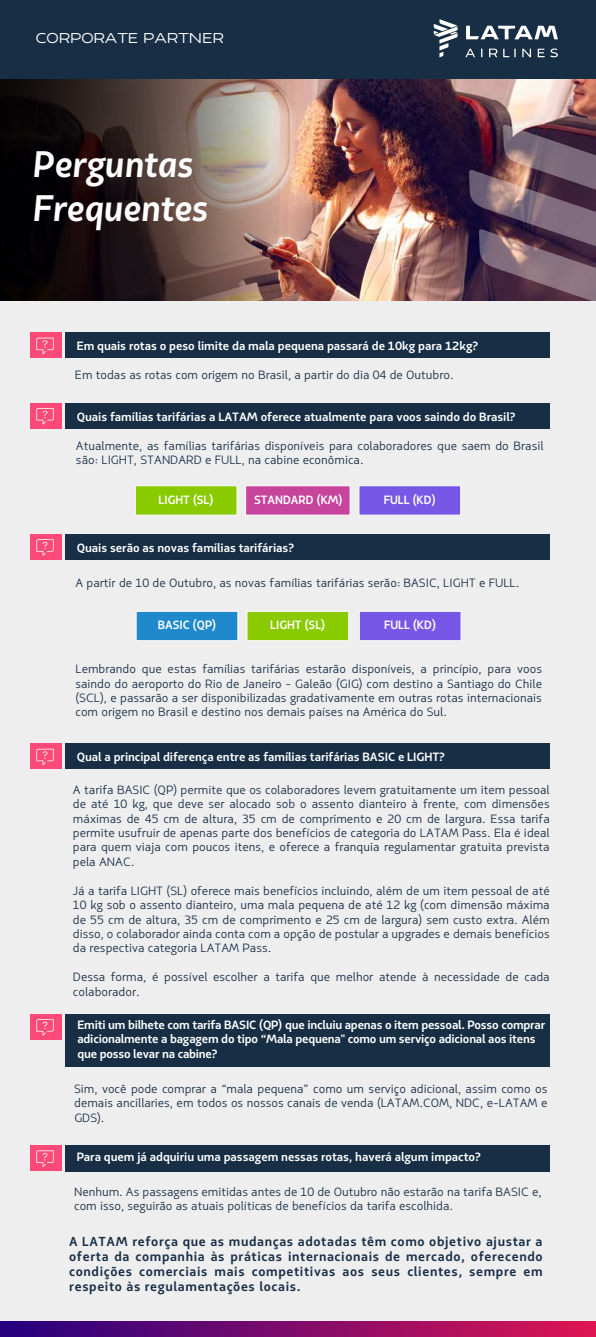
<style>
.page{position:relative;width:596px;height:1337px;background:#fff}
.page>*{position:absolute;margin:0;border:0;box-sizing:border-box;transform-origin:0 0}
.t1{font:italic 700 36.8px/44.2px "Latam Sans";color:#fff}
.t2{font:expanded 14.2px "Latam Sans";color:#fff}
.t3{font:700 13px/15px "Latam Sans";letter-spacing:.045em;color:#172e45;text-align:justify}
.t4{font:12px/14.4px "Latam Sans";color:#172e45;text-align:justify}
.t5{font:700 12px/14.4px "Latam Sans";letter-spacing:-.005em;color:#fff}
</style>
<div class="page">
<div style="left:0;top:262px;width:595px;height:1069px;background:#eeeeef"></div>
<img style="left:300px;top:79px;width:295px;height:221px">
<img style="left:0;top:79px;width:300px;height:221px">
<div style="left:0;top:0;width:595px;height:79px;background:#172e45"></div>
<svg style="left:465px;top:48px;width:92px;height:9px"></svg>
<svg style="left:466px;top:26px;width:91px;height:13px"></svg>
<svg style="left:433px;top:19px;width:24px;height:38px"></svg>
<div style="left:66px;top:534px;width:483px;height:25px;background:#172e45"></div>
<div style="left:30px;top:534px;width:32px;height:25px;background:#fb4a78"></div>
<svg style="left:36px;top:539px;width:18px;height:17px"></svg>
<div style="left:66px;top:743px;width:483px;height:26px;background:#172e45"></div>
<div style="left:30px;top:743px;width:32px;height:26px;background:#fb4a78"></div>
<svg style="left:36px;top:748px;width:18px;height:17px"></svg>
<div style="left:66px;top:332px;width:483px;height:26px;background:#172e45"></div>
<div style="left:30px;top:332px;width:32px;height:26px;background:#fb4a78"></div>
<svg style="left:36px;top:337px;width:18px;height:17px"></svg>
<div style="left:66px;top:403px;width:483px;height:25px;background:#172e45"></div>
<div style="left:30px;top:403px;width:32px;height:25px;background:#fb4a78"></div>
<svg style="left:36px;top:408px;width:18px;height:16px"></svg>
<div style="left:66px;top:1013px;width:483px;height:53px;background:#172e45"></div>
<div style="left:30px;top:1013px;width:32px;height:26px;background:#fb4a78"></div>
<svg style="left:36px;top:1019px;width:18px;height:16px"></svg>
<div style="left:66px;top:1144px;width:483px;height:27px;background:#172e45"></div>
<div style="left:30px;top:1145px;width:32px;height:25px;background:#fb4a78"></div>
<svg style="left:36px;top:1150px;width:18px;height:16px"></svg>
<svg style="left:0;top:1321px;width:595px;height:15px;background:#800a69"></svg>
<div style="left:358px;top:485px;width:103px;height:30px;background:#7757e5;border:1px solid #fff"></div>
<div style="left:245px;top:485px;width:105px;height:30px;background:#c6449b;border:1px solid #fff"></div>
<div style="left:135px;top:485px;width:102px;height:30px;background:#8aca00;border:1px solid #fff"></div>
<div style="left:135px;top:610px;width:103px;height:31px;background:#1f89cc;border:1px solid #fff"></div>
<div style="left:358px;top:610px;width:103px;height:31px;background:#7757e5;border:1px solid #fff"></div>
<div style="left:246px;top:610px;width:103px;height:31px;background:#8aca00;border:1px solid #fff"></div>
<svg style="left:469px;top:125px;width:126px;height:176px;background:#664c5e"></svg>
<p class="t2" style="left:36px;top:29px;width:189px">CORPORATE PARTNER</p>
<h1 class="t1" style="left:33px;top:143px;width:176px">Perguntas<br>Frequentes</h1>
<p class="t5" style="left:77px;top:339px;width:402px">Em quais rotas o peso limite da mala pequena passará de 10kg para 12kg?</p>
<p class="t4" style="left:75px;top:368px;width:380px">Em todas as rotas com origem no Brasil, a partir do dia 04 de Outubro.</p>
<p class="t5" style="left:77px;top:409px;width:440px">Quais famílias tarifárias a LATAM oferece atualmente para voos saindo do Brasil?</p>
<p class="t4" style="left:76px;top:439px;width:468px">Atualmente, as famílias tarifárias disponíveis para colaboradores que saem do Brasil são: LIGHT, STANDARD e FULL, na cabine econômica.</p>
<p class="t5" style="left:158px;top:492px;width:57px">LIGHT (SL)</p>
<p class="t5" style="left:254px;top:492px;width:90px">STANDARD (KM)</p>
<p class="t5" style="left:383px;top:492px;width:54px">FULL (KD)</p>
<p class="t5" style="left:77px;top:541px;width:218px">Quais serão as novas famílias tarifárias?</p>
<p class="t4" style="left:75px;top:575px;width:445px">A partir de 10 de Outubro, as novas famílias tarifárias serão: BASIC, LIGHT e FULL.</p>
<p class="t5" style="left:158px;top:618px;width:60px">BASIC (QP)</p>
<p class="t5" style="left:270px;top:618px;width:57px">LIGHT (SL)</p>
<p class="t5" style="left:384px;top:618px;width:54px">FULL (KD)</p>
<p class="t4" style="left:75px;top:662px;width:467px">Lembrando que estas famílias tarifárias estarão disponíveis, a princípio, para voos saindo do aeroporto do Rio de Janeiro - Galeão (GIG) com destino a Santiago do Chile (SCL), e passarão a ser disponibilizadas gradativamente em outras rotas internacionais com origem no Brasil e destino nos demais países na América do Sul.</p>
<p class="t5" style="left:77px;top:750px;width:369px">Qual a principal diferença entre as famílias tarifárias BASIC e LIGHT?</p>
<p class="t4" style="left:73px;top:782px;width:478px">A tarifa BASIC (QP) permite que os colaboradores levem gratuitamente um item pessoal de até 10 kg, que deve ser alocado sob o assento dianteiro à frente, com dimensões máximas de 45 cm de altura, 35 cm de comprimento e 20 cm de largura. Essa tarifa permite usufruir de apenas parte dos benefícios de categoria do LATAM Pass. Ela é ideal para quem viaja com poucos itens, e oferece a franquia regulamentar gratuita prevista pela ANAC.</p>
<p class="t4" style="left:73px;top:883px;width:478px">Já a tarifa LIGHT (SL) oferece mais benefícios incluindo, além de um item pessoal de até 10 kg sob o assento dianteiro, uma mala pequena de até 12 kg (com dimensão máxima de 55 cm de altura, 35 cm de comprimento e 25 cm de largura) sem custo extra. Além disso, o colaborador ainda conta com a opção de postular a upgrades e demais benefícios da respectiva categoria LATAM Pass.</p>
<p class="t4" style="left:73px;top:970px;width:478px">Dessa forma, é possível escolher a tarifa que melhor atende à necessidade de cada colaborador.</p>
<p class="t5" style="left:77px;top:1017px;width:469px">Emiti um bilhete com tarifa BASIC (QP) que incluiu apenas o item pessoal. Posso comprar adicionalmente a bagagem do tipo “Mala pequena" como um serviço adicional aos itens que posso levar na cabine?</p>
<p class="t4" style="left:74px;top:1081px;width:474px">Sim, você pode comprar a “mala pequena” como um serviço adicional, assim como os demais ancillaries, em todos os nossos canais de venda (LATAM.COM, NDC, e-LATAM e GDS).</p>
<p class="t5" style="left:77px;top:1149px;width:405px">Para quem já adquiriu uma passagem nessas rotas, haverá algum impacto?</p>
<p class="t4" style="left:74px;top:1184px;width:468px">Nenhum. As passagens emitidas antes de 10 de Outubro não estarão na tarifa BASIC e, com isso, seguirão as atuais políticas de benefícios da tarifa escolhida.</p>
<p class="t3" style="left:69px;top:1234px;width:475px">A LATAM reforça que as mudanças adotadas têm como objetivo ajustar a oferta da companhia às práticas internacionais de mercado, oferecendo condições comerciais mais competitivas aos seus clientes, sempre em respeito às regulamentações locais.</p>
</div>
